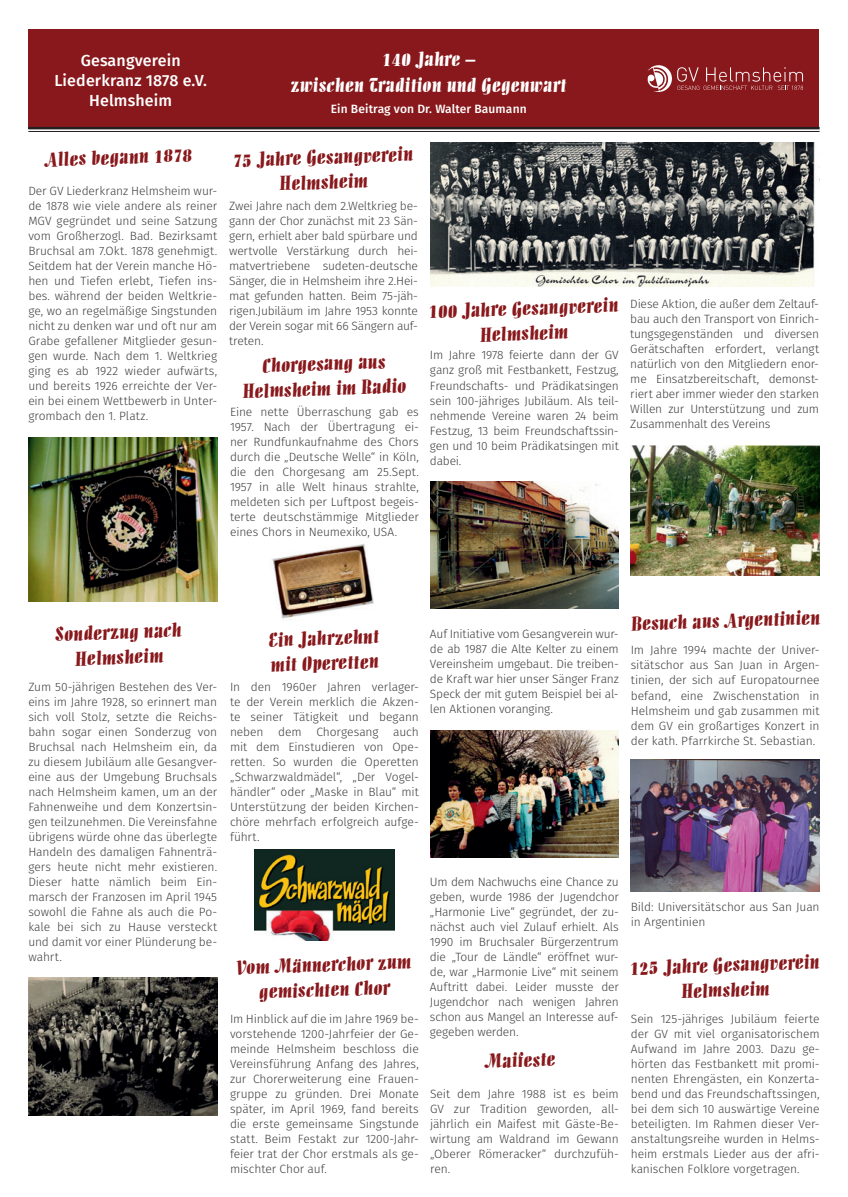
<style>
.page{position:relative;width:848px;height:1197px;background:#fff}
.page>*{position:absolute;margin:0;border:0;box-sizing:border-box;transform-origin:0 0}
.t1{font:20px/25px "Allegro BT";color:#88181b;text-align:center}
.t2{font:20px/26px "Allegro BT";color:#fff;text-align:center}
.t3{font:500 16px/20px "Fira Sans";letter-spacing:.01em;color:#fff;text-align:center}
.t4{font:300 12px/15px "Fira Sans";letter-spacing:-.01em;color:#3e3e3f;text-align:justify}
.t5{font:500 12px "Fira Sans";letter-spacing:.01em;color:#fff}
</style>
<div class="page">
<img style="left:272px;top:544px;width:102px;height:75px">
<img style="left:430px;top:142px;width:389px;height:144px">
<img style="left:28px;top:437px;width:189px;height:164px">
<img style="left:430px;top:481px;width:188px;height:128px">
<img style="left:630px;top:445px;width:189px;height:130px">
<img style="left:630px;top:759px;width:189px;height:131px">
<img style="left:430px;top:730px;width:188px;height:127px">
<img style="left:28px;top:977px;width:189px;height:137px">
<img style="left:254px;top:849px;width:140px;height:90px">
<div style="left:29px;top:29px;width:790px;height:99px;background:#88181b"></div>
<hr style="left:28px;top:127px;width:791px;height:2px;background:#231f20">
<hr style="left:28px;top:131px;width:791px;height:1px;background:#231f20">
<svg style="left:647px;top:65px;width:156px;height:27px"></svg>
<h2 class="t3" style="left:54px;top:50px;width:154px">Gesangverein<br>Liederkranz 1878 e.V.<br>Helmsheim</h2>
<h1 class="t2" style="left:291px;top:46px;width:277px">140 Jahre –<br>zwischen Tradition und Gegenwart</h1>
<p class="t5" style="left:331px;top:100px;width:197px">Ein Beitrag von Dr. Walter Baumann</p>
<h1 class="t1" style="left:44px;top:147px;width:149px;rotate:-2deg">Alles begann 1878</h1>
<p class="t4" style="left:28px;top:183px;width:190px">Der GV Liederkranz Helmsheim wur&shy;de 1878 wie viele andere als reiner MGV gegründet und seine Satzung vom Großherzogl. Bad. Bezirksamt Bruchsal am 7.Okt. 1878 genehmigt.<br>Seitdem hat der Verein manche Hö&shy;hen und Tiefen erlebt, Tiefen ins&shy;bes. während der beiden Weltkrie&shy;ge, wo an regelmäßige Singstunden nicht zu denken war und oft nur am Grabe gefallener Mitglieder gesun&shy;gen wurde. Nach dem 1. Weltkrieg ging es ab 1922 wieder aufwärts, und bereits 1926 erreichte der Ver&shy;ein bei einem Wettbewerb in Unter&shy;grombach den 1. Platz.</p>
<h1 class="t1" style="left:232px;top:148px;width:182px;rotate:-2deg">75 Jahre Gesangverein<br>Helmsheim</h1>
<p class="t4" style="left:229px;top:198px;width:190px">Zwei Jahre nach dem 2.Weltkrieg be&shy;gann der Chor zunächst mit 23 Sän&shy;gern, erhielt aber bald spürbare und wertvolle Verstärkung durch hei&shy;matvertriebene sudeten-deutsche Sänger, die in Helmsheim ihre 2.Hei&shy;mat gefunden hatten. Beim 75-jäh&shy;rigen.Jubiläum im Jahre 1953 konnte der Verein sogar mit 66 Sängern auf&shy;treten.</p>
<h1 class="t1" style="left:241px;top:354px;width:165px;rotate:-2deg">Chorgesang aus<br>Helmsheim im Radio</h1>
<p class="t4" style="left:230px;top:404px;width:190px">Eine nette Überraschung gab es 1957. Nach der Übertragung ei&shy;ner Rundfunkaufnahme des Chors durch die „Deutsche Welle“ in Köln, die den Chorgesang am 25.Sept.<br>1957 in alle Welt hinaus strahlte, meldeten sich per Luftpost begeis&shy;terte deutschstämmige Mitglieder eines Chors in Neumexiko, USA.</p>
<h1 class="t1" style="left:428px;top:299px;width:192px;rotate:-2deg">100 Jahre Gesangverein<br>Helmsheim</h1>
<p class="t4" style="left:430px;top:348px;width:190px">Im Jahre 1978 feierte dann der GV ganz groß mit Festbankett, Festzug, Freundschafts- und Prädikatsingen sein 100-jähriges Jubiläum. Als teil&shy;nehmende Vereine waren 24 beim Festzug, 13 beim Freundschaftssin&shy;gen und 10 beim Prädikatsingen mit dabei.</p>
<p class="t4" style="left:630px;top:296px;width:190px">Diese Aktion, die außer dem Zeltauf&shy;bau auch den Transport von Einrich&shy;tungsgegenständen und diversen Gerätschaften erfordert, verlangt natürlich von den Mitgliedern enor&shy;me Einsatzbereitschaft, demonst&shy;riert aber immer wieder den starken Willen zur Unterstützung und zum Zusammenhalt des Vereins</p>
<h1 class="t1" style="left:55px;top:621px;width:128px;rotate:-2deg">Sonderzug nach<br>Helmsheim</h1>
<p class="t4" style="left:28px;top:678px;width:190px">Zum 50-jährigen Bestehen des Ver&shy;eins im Jahre 1928, so erinnert man sich voll Stolz, setzte die Reichs&shy;bahn sogar einen Sonderzug von Bruchsal nach Helmsheim ein, da zu diesem Jubiläum alle Gesangver&shy;eine aus der Umgebung Bruchsals nach Helmsheim kamen, um an der Fahnenweihe und dem Konzertsin&shy;gen teilzunehmen. Die Vereinsfahne übrigens würde ohne das überlegte Handeln des damaligen Fahnenträ&shy;gers heute nicht mehr existieren.<br>Dieser hatte nämlich beim Ein&shy;marsch der Franzosen im April 1945 sowohl die Fahne als auch die Po&shy;kale bei sich zu Hause versteckt und damit vor einer Plünderung be&shy;wahrt.</p>
<h1 class="t1" style="left:268px;top:627px;width:112px;text-align:left;rotate:-2deg">Ein Jahrzehnt mit Operetten</h1>
<p class="t4" style="left:230px;top:679px;width:190px">In den 1960er Jahren verlager&shy;te der Verein merklich die Akzen&shy;te seiner Tätigkeit und begann neben dem Chorgesang auch mit dem Einstudieren von Ope&shy;retten. So wurden die Operetten „Schwarzwaldmädel“, „Der Vogel&shy;händler“ oder „Maske in Blau“ mit Unterstützung der beiden Kirchen&shy;chöre mehrfach erfolgreich aufge&shy;führt.</p>
<p class="t4" style="left:430px;top:626px;width:190px">Auf Initiative vom Gesangverein wur&shy;de ab 1987 die Alte Kelter zu einem Vereinsheim umgebaut. Die treiben&shy;de Kraft war hier unser Sänger Franz Speck der mit gutem Beispiel bei al&shy;len Aktionen voranging.</p>
<h1 class="t1" style="left:630px;top:611px;width:191px;rotate:-2deg">Besuch aus Argentinien</h1>
<p class="t4" style="left:630px;top:642px;width:190px">Im Jahre 1994 machte der Univer&shy;sitätschor aus San Juan in Argen&shy;tinien, der sich auf Europatournee befand, eine Zwischenstation in Helmsheim und gab zusammen mit dem GV ein großartiges Konzert in der kath. Pfarrkirche St. Sebastian.</p>
<p class="t4" style="left:430px;top:874px;width:190px">Um dem Nachwuchs eine Chance zu geben, wurde 1986 der Jugendchor „Harmonie Live“ gegründet, der zu&shy;nächst auch viel Zulauf erhielt. Als 1990 im Bruchsaler Bürgerzentrum die „Tour de Ländle“ eröffnet wur&shy;de, war „Harmonie Live“ mit seinem Auftritt dabei. Leider musste der Jugendchor nach wenigen Jahren schon aus Mangel an Interesse auf&shy;gegeben werden.</p>
<p class="t4" style="left:630px;top:899px;width:190px">Bild: Universitätschor aus San Juan in Argentinien</p>
<h1 class="t1" style="left:236px;top:955px;width:177px;rotate:-2deg">Vom Männerchor zum gemischten Chor</h1>
<h1 class="t1" style="left:629px;top:955px;width:192px;rotate:-2deg">125 Jahre Gesangverein<br>Helmsheim</h1>
<p class="t4" style="left:230px;top:1011px;width:190px">Im Hinblick auf die im Jahre 1969 be&shy;vorstehende 1200-Jahrfeier der Ge&shy;meinde Helmsheim beschloss die Vereinsführung Anfang des Jahres, zur Chorerweiterung eine Frauen&shy;gruppe zu gründen. Drei Monate später, im April 1969, fand bereits die erste gemeinsame Singstunde statt. Beim Festakt zur 1200-Jahr&shy;feier trat der Chor erstmals als ge&shy;mischter Chor auf.</p>
<p class="t4" style="left:630px;top:1011px;width:190px">Sein 125-jähriges Jubiläum feierte der GV mit viel organisatorischem Aufwand im Jahre 2003. Dazu ge&shy;hörten das Festbankett mit promi&shy;nenten Ehrengästen, ein Konzerta&shy;bend und das Freundschaftssingen, bei dem sich 10 auswärtige Vereine beteiligten. Im Rahmen dieser Ver&shy;anstaltungsreihe wurden in Helms&shy;heim erstmals Lieder aus der afri&shy;kanischen Folklore vorgetragen.</p>
<h1 class="t1" style="left:484px;top:1048px;width:72px;rotate:-2deg">Maifeste</h1>
<p class="t4" style="left:430px;top:1086px;width:190px">Seit dem Jahre 1988 ist es beim GV zur Tradition geworden, all&shy;jährlich ein Maifest mit Gäste-Be&shy;wirtung am Waldrand im Gewann „Oberer Römeracker“ durchzufüh&shy;ren.</p>
</div>
